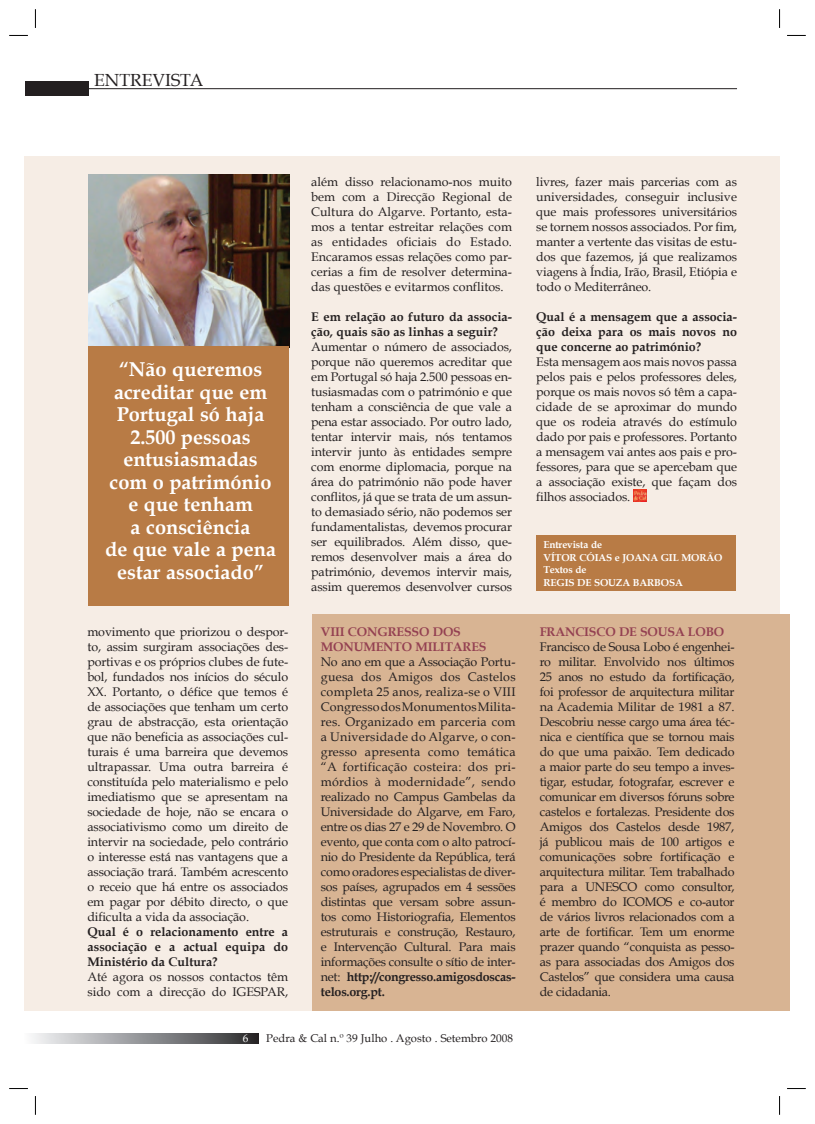
<style>
.page{position:relative;width:815px;height:1124px;background:#fff}
.page>*{position:absolute;margin:0;border:0;box-sizing:border-box;transform-origin:0 0}
.t1{font:700 20px/22.5px "Book Antiqua";color:#fff;text-align:center}
.t2{font:17.5px "Book Antiqua";color:#231f20}
.t3{font:12.5px/15px "Book Antiqua";letter-spacing:-.01em;color:#231f20;text-align:justify}
.t4{font:700 12.5px/15px "Book Antiqua";color:#231f20;text-align:justify}
.t5{font:700 12.5px/15px "Book Antiqua";letter-spacing:-.01em;color:#944152}
.t6{font:11.25px "Book Antiqua";color:#231f20}
.Menção_Bibliográfica{font:700 10px "Book Antiqua";letter-spacing:-.01em;color:#fff}
.s1{font-weight:700}
</style>
<div class="page">
<div style="left:24px;top:156px;width:756px;height:854px;background:#f6ede5"></div>
<div style="left:312px;top:614px;width:478px;height:397px;background:#d8b493"></div>
<svg style="left:634px;top:489px;width:13px;height:12px"></svg>
<img style="left:89px;top:175px;width:200px;height:171px">
<div style="left:89px;top:346px;width:200px;height:260px;background:#b87b45"></div>
<div style="left:25px;top:82px;width:64px;height:14px;background:#231f20"></div>
<hr style="left:35px;top:88px;width:702px;height:1px;background:#231f20">
<svg style="left:32px;top:1033px;width:227px;height:10px;background:#919294"></svg>
<div style="left:536px;top:535px;width:200px;height:56px;background:#b87b45"></div>
<svg style="left:9px;top:35px;width:19px;height:1px"></svg>
<svg style="left:787px;top:35px;width:19px;height:1px"></svg>
<svg style="left:9px;top:1088px;width:19px;height:1px"></svg>
<svg style="left:787px;top:1088px;width:19px;height:1px"></svg>
<svg style="left:35px;top:9px;width:1px;height:19px"></svg>
<svg style="left:35px;top:1096px;width:1px;height:18px"></svg>
<svg style="left:779px;top:9px;width:1px;height:19px"></svg>
<svg style="left:779px;top:1096px;width:1px;height:18px"></svg>
<svg style="left:243px;top:1033px;width:5px;height:9px"></svg>
<p class="t2" style="left:94px;top:69px;width:111px">ENTREVISTA</p>
<p class="t1" style="left:105px;top:358px;width:172px">“Não queremos acreditar que em<br>Portugal só haja<br>2.500 pessoas entusiasmadas com o património e que tenham<br>a consciência<br>de que vale a pena estar associado”</p>
<p class="t3" style="left:87px;top:624px;width:202px">movimento que priorizou o despor&shy;to, assim surgiram associações des&shy;portivas e os próprios clubes de fute&shy;bol, fundados nos inícios do século XX. Portanto, o défice que temos é de associações que tenham um certo grau de abstracção, esta orientação que não beneficia as associações cul&shy;turais é uma barreira que devemos ultrapassar. Uma outra barreira é constituída pelo materialismo e pelo imediatismo que se apresentam na sociedade de hoje, não se encara o associativismo como um direito de intervir na sociedade, pelo contrário o interesse está nas vantagens que a associação trará. Também acrescento o receio que há entre os associados em pagar por débito directo, o que dificulta a vida da associação.</p>
<p class="t4" style="left:87px;top:924px;width:202px">Qual é o relacionamento entre a as-----so-ciação e a actual equipa do Ministério da Cultura?</p>
<p class="t3" style="left:87px;top:969px;width:202px">Até agora os nossos contactos têm sido com a direcção do IGESPAR,</p>
<p class="t3" style="left:311px;top:174px;width:202px">além disso relacionamo-nos muito bem com a Direcção Regional de Cultura do Algarve. Portanto, esta&shy;mos a tentar estreitar relações com as entidades oficiais do Estado.<br>Encaramos essas relações como par&shy;cerias a fim de resolver determina&shy;das questões e evitarmos conflitos.</p>
<p class="t4" style="left:311px;top:309px;width:202px">E em relação ao futuro da associa&shy;ção, quais são as linhas a seguir?</p>
<p class="t3" style="left:311px;top:339px;width:202px;text-align:left">Aumentar o número de associados, porque não queremos acreditar que em Portugal só haja 2.500 pessoas en-- tusiasmadas com o património e que tenham a consciência de que vale a pena estar associado. Por outro lado, tentar intervir mais, nós tentamos intervir junto às entidades sempre com enorme diplomacia, porque na área do património não pode haver conflitos, já que se trata de um assun&shy;to demasiado sério, não podemos ser fundamentalistas, devemos procurar ser equilibrados. Além disso, que&shy;remos desenvolver mais a área do património, devemos intervir mais, assim queremos desenvolver cursos</p>
<p class="t5" style="left:321px;top:624px;width:142px">VIII Congresso dos<br>Monumen</p>
<p class="t5" style="left:394px;top:639px;width:95px">to Militares</p>
<p class="t3" style="left:321px;top:654px;width:196px;text-align:left">No ano em que a Associação Por-tu---- guesa dos Amigos dos Caste-los completa 25 anos, realiza-se o VIII Congresso dos Monumentos Milita&shy;res. Organizado em parceria com a Universidade do Algarve, o con&shy;gresso apresenta como temática “A fortificação costeira: dos pri&shy;mórdios à modernidade”, sendo realizado no Campus Gambelas da Universidade do Algarve, em Faro, entre os dias 27 e 29 de Novembro. O evento, que conta com o alto patrocí&shy;nio do Presidente da República, terá como oradores especialistas de diver&shy;sos países, agrupados em 4 sessões distintas que versam sobre assun&shy;tos como Historiografia, Elementos estruturais e construção, Restauro, e Intervenção Cultural. Para mais informações consulte o sítio de inter&shy;net: <span class="s1">http://congresso.amigosdoscas&shy;telos.org.pt.</span></p>
<p class="t6" style="left:266px;top:1031px;width:248px">Pedra &amp; Cal n.º 39 Julho . Agosto . Setembro 2008</p>
<p class="t3" style="left:536px;top:174px;width:202px">livres, fazer mais parcerias com as universidades, conseguir inclusive que mais professores universitários se tornem nossos associados. Por fim, manter a vertente das visitas de estu&shy;dos que fazemos, já que realizamos viagens à Índia, Irão, Brasil, Etiópia e todo o Mediterrâneo.</p>
<p class="t4" style="left:536px;top:309px;width:202px">Qual é a mensagem que a associa&shy;ção deixa para os mais novos no que concerne ao património?</p>
<p class="t3" style="left:536px;top:354px;width:202px">Esta mensagem aos mais novos passa pelos pais e pelos professores deles, porque os mais novos só têm a capa&shy;cidade de se aproximar do mundo que os rodeia através do estímulo dado por pais e professores. Portanto a mensagem vai antes aos pais e pro&shy;fessores, para que se apercebam que a associação existe, que façam dos filhos associados.</p>
<p class="Menção_Bibliográfica" style="left:543px;top:539px;width:60px">Entrevista de</p>
<p class="Menção_Bibliográfica" style="left:543px;top:551px;width:181px">Vítor Cóias e Joana Gil Morão</p>
<p class="Menção_Bibliográfica" style="left:543px;top:564px;width:45px">Textos de</p>
<p class="Menção_Bibliográfica" style="left:543px;top:576px;width:141px">Regis de Souza Barbosa</p>
<p class="t5" style="left:540px;top:624px;width:35px">Franci</p>
<p class="t5" style="left:589px;top:624px;width:137px">sco de Sousa Lobo</p>
<p class="t3" style="left:540px;top:639px;width:196px">Francisco de Sousa Lobo é engenhei&shy;ro militar. Envolvido nos últimos 25 anos no estudo da fortificação, foi professor de arquitectura militar na Academia Militar de 1981 a 87.<br>Descobriu nesse cargo uma área téc&shy;nica e científica que se tornou mais do que uma paixão. Tem dedicado a maior parte do seu tempo a inves&shy;tigar, estudar, fotografar, escrever e comunicar em diversos fóruns sobre castelos e fortalezas. Presidente dos Amigos dos Castelos desde 1987, já publicou mais de 100 artigos e comunicações sobre fortificação e arquitectura militar. Tem trabalhado para a UNESCO como consultor, é membro do ICOMOS e co-autor de vários livros relacionados com a arte de fortificar. Tem um enorme prazer quando “conquista as pesso&shy;as para associadas dos Amigos dos Castelos” que considera uma causa de cidadania.</p>
</div>
